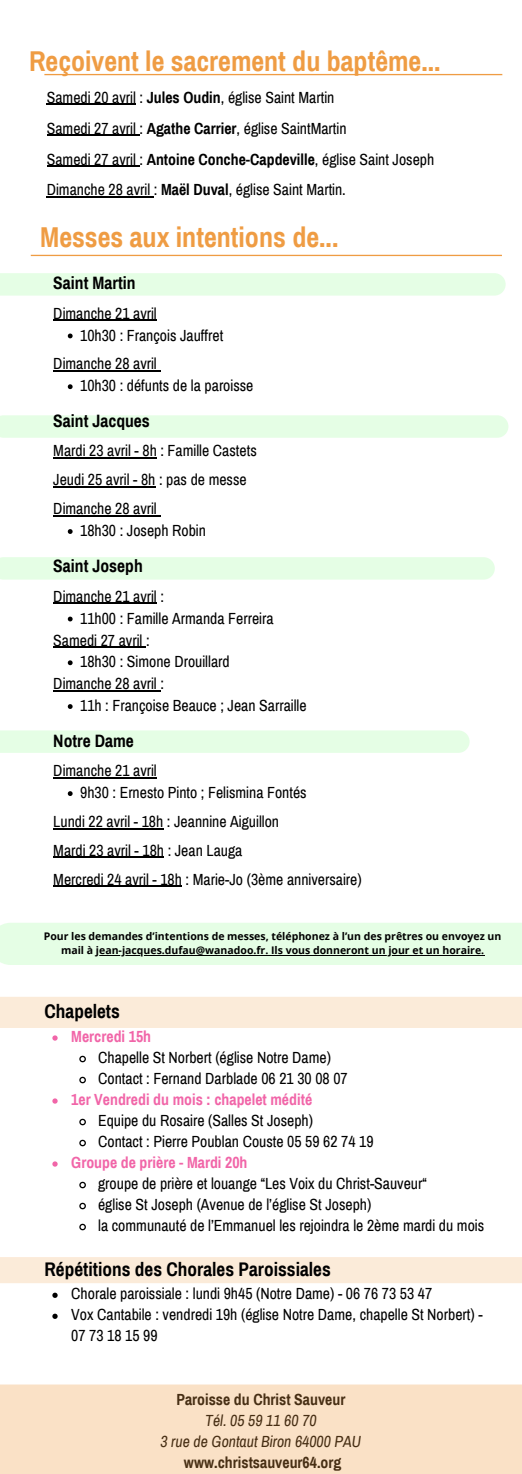
<style>
.page{position:relative;width:522px;height:1474px;background:#fff}
.page>*{position:absolute;margin:0;border:0;box-sizing:border-box;transform-origin:0 0}
.t1{font:700 28px "Archivo Narrow";color:#ef9c43}
.t2{font:700 19.25px "Archivo Narrow";color:#000}
.t3{font:700 17.5px "Archivo Narrow";color:#000}
.t4{font:15.75px/21px "Archivo Narrow";color:#000}
.t5{font:700 15.75px/21px "Archivo Narrow";color:#000;text-align:center}
.t6{font:700 15.75px "Archivo Narrow";color:#f165a8}
.t7{font:700 10.5px/14px "Open Sans";color:#000;text-align:center}
.s1{font-weight:700}
.s2{font-weight:400;font-style:italic}
</style>
<div class="page">
<div style="left:0;top:997px;width:521px;height:31px;background:#fbebd9"></div>
<div style="left:0;top:1257px;width:521px;height:26px;background:#fbebd9"></div>
<svg style="left:52px;top:1035px;width:6px;height:6px"></svg>
<svg style="left:79px;top:1055px;width:7px;height:8px"></svg>
<svg style="left:79px;top:1076px;width:7px;height:8px"></svg>
<svg style="left:52px;top:1098px;width:6px;height:6px"></svg>
<svg style="left:79px;top:1118px;width:7px;height:8px"></svg>
<svg style="left:79px;top:1139px;width:7px;height:8px"></svg>
<svg style="left:52px;top:1161px;width:6px;height:6px"></svg>
<svg style="left:79px;top:1181px;width:7px;height:8px"></svg>
<svg style="left:79px;top:1202px;width:7px;height:8px"></svg>
<svg style="left:79px;top:1223px;width:7px;height:8px"></svg>
<svg style="left:52px;top:1293px;width:6px;height:5px"></svg>
<svg style="left:52px;top:1314px;width:6px;height:5px"></svg>
<div style="left:0;top:1384px;width:521px;height:90px;background:#fae1c6"></div>
<div style="left:0;top:923px;width:521px;height:42px;background:#e5fee5"></div>
<hr style="left:96px;top:955px;width:388px;height:1px;background:#000">
<div style="left:0;top:557px;width:494px;height:23px;background:#e5fee5"></div>
<div style="left:0;top:273px;width:505px;height:23px;background:#e5fee5"></div>
<div style="left:0;top:730px;width:469px;height:23px;background:#e5fee5"></div>
<div style="left:0;top:415px;width:508px;height:23px;background:#e5fee5"></div>
<hr style="left:53px;top:320px;width:104px;height:1px;background:#000">
<svg style="left:68px;top:334px;width:4px;height:4px"></svg>
<hr style="left:53px;top:370px;width:104px;height:2px;background:#000">
<svg style="left:68px;top:384px;width:4px;height:5px"></svg>
<hr style="left:53px;top:457px;width:104px;height:2px;background:#000">
<hr style="left:53px;top:486px;width:102px;height:2px;background:#000">
<hr style="left:53px;top:515px;width:104px;height:1px;background:#000">
<svg style="left:68px;top:529px;width:4px;height:5px"></svg>
<hr style="left:53px;top:603px;width:104px;height:1px;background:#000">
<svg style="left:68px;top:617px;width:4px;height:4px"></svg>
<hr style="left:53px;top:646px;width:93px;height:2px;background:#000">
<svg style="left:68px;top:660px;width:4px;height:5px"></svg>
<hr style="left:53px;top:690px;width:107px;height:1px;background:#000">
<svg style="left:68px;top:704px;width:4px;height:5px"></svg>
<hr style="left:53px;top:777px;width:104px;height:1px;background:#000">
<svg style="left:68px;top:791px;width:4px;height:5px"></svg>
<hr style="left:53px;top:828px;width:50px;height:1px;background:#000">
<hr style="left:103px;top:828px;width:60px;height:1px;background:#000">
<hr style="left:53px;top:857px;width:111px;height:1px;background:#000">
<hr style="left:53px;top:886px;width:129px;height:1px;background:#000">
<hr style="left:31px;top:255px;width:470px;height:1px;background:#ef9c43">
<hr style="left:44px;top:74px;width:457px;height:1px;background:#ef9c43">
<hr style="left:47px;top:104px;width:89px;height:1px;background:#000">
<hr style="left:47px;top:135px;width:92px;height:1px;background:#000">
<hr style="left:47px;top:166px;width:92px;height:1px;background:#000">
<hr style="left:47px;top:197px;width:107px;height:1px;background:#000">
<h2 class="t1" style="left:29px;top:46px;width:412px">Reçoivent le sacrement du baptême...</h2>
<p class="t4" style="left:47px;top:87px;width:289px">Samedi 20 avril : <span class="s1">Jules Oudin</span>, église Saint Martin</p>
<p class="t4" style="left:47px;top:118px;width:301px">Samedi 27 avril : <span class="s1">Agathe Carrier</span>, église SaintMartin</p>
<h3 class="t4" style="left:47px;top:144px;width:388px;line-height:31px">Samedi 27 avril : <span class="s1">Antoine Conche-Capdeville</span>, église Saint Joseph<br>Dimanche 28 avril : <span class="s1">Maël Duval</span>, église Saint Martin.</h3>
<p class="t1" style="left:40px;top:222px;width:299px">Messes aux intentions de...</p>
<h3 class="t3" style="left:53px;top:274px;width:84px">Saint Martin</h3>
<p class="t4" style="left:53px;top:303px;width:105px">Dimanche 21 avril</p>
<h3 class="t4" style="left:80px;top:325px;width:144px">10h30 : François Jauffret</h3>
<p class="t4" style="left:53px;top:354px;width:105px">Dimanche 28 avril</p>
<h3 class="t4" style="left:80px;top:376px;width:175px">10h30 : défunts de la paroisse</h3>
<p class="t3" style="left:53px;top:411px;width:98px">Saint Jacques</p>
<h2 class="t4" style="left:53px;top:441px;width:205px">Mardi 23 avril - 8h : Famille Castets</h2>
<h3 class="t4" style="left:53px;top:470px;width:195px">Jeudi 25 avril - 8h : pas de messe</h3>
<p class="t4" style="left:53px;top:498px;width:105px">Dimanche 28 avril</p>
<h3 class="t4" style="left:80px;top:520px;width:127px">18h30 : Joseph Robin</h3>
<h3 class="t3" style="left:53px;top:556px;width:91px">Saint Joseph</h3>
<h3 class="t4" style="left:53px;top:586px;width:112px">Dimanche 21 avril :</h3>
<p class="t4" style="left:80px;top:608px;width:195px">11h00 : Famille Armanda Ferreira</p>
<h2 class="t4" style="left:53px;top:630px;width:98px">Samedi 27 avril :</h2>
<p class="t4" style="left:80px;top:652px;width:151px">18h30 : Simone Drouillard</p>
<p class="t4" style="left:53px;top:673px;width:112px">Dimanche 28 avril :</p>
<p class="t4" style="left:80px;top:695px;width:228px">11h : Françoise Beauce ; Jean Sarraille</p>
<p class="t3" style="left:53px;top:731px;width:82px">Notre Dame</p>
<p class="t4" style="left:53px;top:761px;width:105px">Dimanche 21 avril</p>
<p class="t4" style="left:80px;top:782px;width:228px">9h30 : Ernesto Pinto ; Felismina Fontés</p>
<p class="t4" style="left:53px;top:811px;width:227px">Lundi 22 avril - 18h : Jeannine Aiguillon</p>
<p class="t4" style="left:53px;top:840px;width:190px">Mardi 23 avril - 18h : Jean Lauga</p>
<p class="t4" style="left:53px;top:869px;width:309px">Mercredi 24 avril - 18h : Marie-Jo (3ème anniversaire)</p>
<p class="t7" style="left:44px;top:929px;width:458px">Pour les demandes d’intentions de messes, téléphonez à l’un des prêtres ou envoyez un mail à jean-jacques.dufau@wanadoo.fr. Ils vous donneront un jour et un horaire.</p>
<h1 class="t2" style="left:44px;top:1001px;width:77px">Chapelets</h1>
<h3 class="t6" style="left:71px;top:1028px;width:81px">Mercredi 15h</h3>
<h3 class="t4" style="left:98px;top:1047px;width:234px">Chapelle St Norbert (église Notre Dame)</h3>
<h3 class="t4" style="left:98px;top:1068px;width:251px">Contact : Fernand Darblade 06 21 30 08 07</h3>
<h3 class="t6" style="left:71px;top:1091px;width:242px">1er Vendredi du mois : chapelet médité</h3>
<h1 class="t4" style="left:98px;top:1110px;width:216px">Equipe du Rosaire (Salles St Joseph)</h1>
<h2 class="t4" style="left:98px;top:1131px;width:276px">Contact : Pierre Poublan Couste 05 59 62 74 19</h2>
<h3 class="t6" style="left:71px;top:1154px;width:177px">Groupe de prière - Mardi 20h</h3>
<p class="t4" style="left:98px;top:1173px;width:330px">groupe de prière et louange “Les Voix du Christ-Sauveur“</p>
<h3 class="t4" style="left:98px;top:1194px;width:274px">église St Joseph (Avenue de l’église St Joseph)</h3>
<p class="t4" style="left:98px;top:1215px;width:387px">la communauté de l’Emmanuel les rejoindra le 2ème mardi du mois</p>
<h2 class="t2" style="left:44px;top:1259px;width:287px">Répétitions des Chorales Paroissiales</h2>
<h3 class="t4" style="left:71px;top:1283px;width:362px">Chorale paroissiale : lundi 9h45 (Notre Dame) - 06 76 73 53 47</h3>
<h3 class="t4" style="left:71px;top:1304px;width:412px">Vox Cantabile : vendredi 19h (église Notre Dame, chapelle St Norbert) -<br>07 73 18 15 99</h3>
<h3 class="t5" style="left:160px;top:1389px;width:202px">Paroisse du Christ Sauveur<br><span class="s2">Tél. 05 59 11 60 70<br>3 rue de Gontaut Biron 64000 PAU </span>www.christsauveur64.org</h3>
</div>
